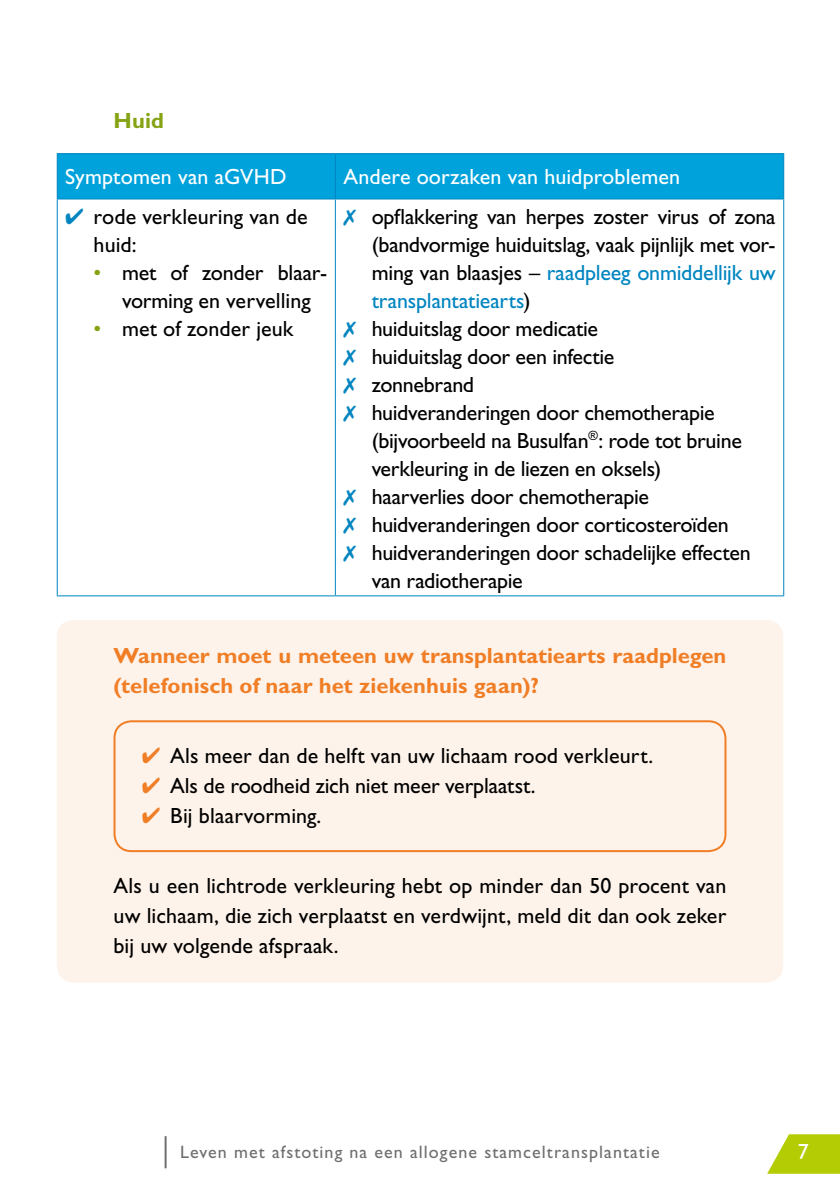
<style>
.page{position:relative;width:840px;height:1191px;background:#fff}
.page>*{position:absolute;margin:0;border:0;box-sizing:border-box;transform-origin:0 0}
.t1{font:22px/30px "Gill Sans Std";letter-spacing:-.015em;color:#000;text-align:justify}
.t2{font:22px/28px "Gill Sans Std";letter-spacing:.005em;color:#000}
.t3{font:700 22px/30px "Gill Sans Std";letter-spacing:.005em;color:#f07e26}
.t4{font:22px "Gill Sans Std";letter-spacing:-.01em;color:#0085c0}
.t5{font:22px "Gill Sans Std";letter-spacing:.005em;color:#fff}
.t6{font:700 22px "Gill Sans Std";color:#86a315}
.t7{font:18px "Gill Sans Std";letter-spacing:.06em;color:#706f6f}
.s1{color:#0085c0}
.s2{color:#86a315}
.s3{color:#000}
.s4{color:#f07e26}
</style>
<div class="page">
<svg style="left:767px;top:1134px;width:72px;height:39px"></svg>
<hr style="left:164px;top:1136px;width:2px;height:32px;background:#706f6f">
<div style="left:57px;top:620px;width:725px;height:362px;background:#fef3ea;border-radius:17px"></div>
<div style="left:58px;top:154px;width:724px;height:44px;background:#00a2dc"></div>
<hr style="left:57px;top:153px;width:278px;height:1px;background:#0085c0">
<hr style="left:57px;top:154px;width:1px;height:44px;background:#0085c0">
<hr style="left:335px;top:153px;width:448px;height:1px;background:#0085c0">
<hr style="left:334px;top:154px;width:1px;height:44px;background:#0085c0">
<hr style="left:782px;top:154px;width:1px;height:44px;background:#0085c0">
<hr style="left:57px;top:198px;width:278px;height:1px;background:#0085c0">
<hr style="left:57px;top:199px;width:1px;height:396px;background:#0085c0">
<hr style="left:335px;top:198px;width:448px;height:1px;background:#0085c0">
<hr style="left:334px;top:199px;width:1px;height:396px;background:#0085c0">
<hr style="left:782px;top:199px;width:1px;height:396px;background:#0085c0">
<hr style="left:57px;top:595px;width:278px;height:1px;background:#0085c0">
<hr style="left:335px;top:595px;width:448px;height:1px;background:#0085c0">
<div style="left:113px;top:720px;width:613px;height:132px;border:2px solid #f07e26;border-radius:17px"></div>
<p class="t6" style="left:113px;top:108px;width:52px">Huid</p>
<p class="t5" style="left:65px;top:164px;width:223px">Symptomen van aGVHD</p>
<p class="t5" style="left:343px;top:164px;width:338px">Andere oorzaken van huidproblemen</p>
<p class="t2" style="left:94px;top:202px;width:215px;text-indent:-28px"><span class="s1">✔</span> rode verkleuring van de huid:</p>
<p class="t1" style="left:94px;top:258px;width:235px;line-height:28px;text-align:center"><span class="s2">•</span> met of zonder blaar&shy;vorming en vervelling</p>
<p class="t2" style="left:94px;top:314px;width:201px"><span class="s2">•</span> met of zonder jeuk</p>
<p class="t1" style="left:343px;top:201px;width:433px"><span class="s1">✗</span> opflakkering van herpes zoster virus of zona</p>
<p class="t1" style="left:371px;top:229px;width:403px">(bandvormige huiduitslag, vaak pijnlijk met vor-</p>
<p class="t4" style="left:371px;top:260px;width:405px"><span class="s3">ming van blaasjes –</span> raadpleeg onmiddellijk uw</p>
<p class="t4" style="left:371px;top:288px;width:160px">transplantatiearts<span class="s3">)</span></p>
<p class="t1" style="left:343px;top:313px;width:256px"><span class="s1">✗</span> huiduitslag door medicatie</p>
<p class="t1" style="left:343px;top:341px;width:272px"><span class="s1">✗</span> huiduitslag door een infectie</p>
<p class="t1" style="left:343px;top:369px;width:132px"><span class="s1">✗</span> zonnebrand</p>
<p class="t1" style="left:343px;top:397px;width:373px"><span class="s1">✗</span> huidveranderingen door chemotherapie</p>
<p class="t1" style="left:371px;top:425px;width:371px">(bijvoorbeeld na Busulfan<sup>®</sup>: rode tot bruine</p>
<p class="t1" style="left:371px;top:453px;width:291px">verkleuring in de liezen en oksels)</p>
<p class="t1" style="left:343px;top:481px;width:307px"><span class="s1">✗</span> haarverlies door chemotherapie</p>
<p class="t1" style="left:343px;top:509px;width:387px"><span class="s1">✗</span> huidveranderingen door corticosteroïden</p>
<p class="t1" style="left:343px;top:537px;width:409px"><span class="s1">✗</span> huidveranderingen door schadelijke effecten</p>
<p class="t1" style="left:371px;top:565px;width:152px">van radiotherapie</p>
<p class="t3" style="left:113px;top:641px;width:614px">Wanneer moet u meteen uw transplantatiearts raadplegen (telefonisch of naar het ziekenhuis gaan)?</p>
<p class="t2" style="left:142px;top:742px;width:512px"><span class="s4">✔</span> Als meer dan de helft van uw lichaam rood verkleurt.</p>
<p class="t1" style="left:142px;top:771px;width:395px"><span class="s4">✔</span> Als de roodheid zich niet meer verplaatst.</p>
<p class="t2" style="left:142px;top:802px;width:181px"><span class="s4">✔</span> Bij blaarvorming.</p>
<p class="t1" style="left:113px;top:871px;width:614px">Als u een lichtrode verkleuring hebt op minder dan 50 procent van uw lichaam, die zich verplaatst en verdwijnt, meld dit dan ook zeker bij uw volgende afspraak.</p>
<p class="t7" style="left:180px;top:1141px;width:480px">Leven met afstoting na een allogene stamceltransplantatie</p>
<p class="t5" style="left:797px;top:1138px;width:12px">7</p>
</div>
